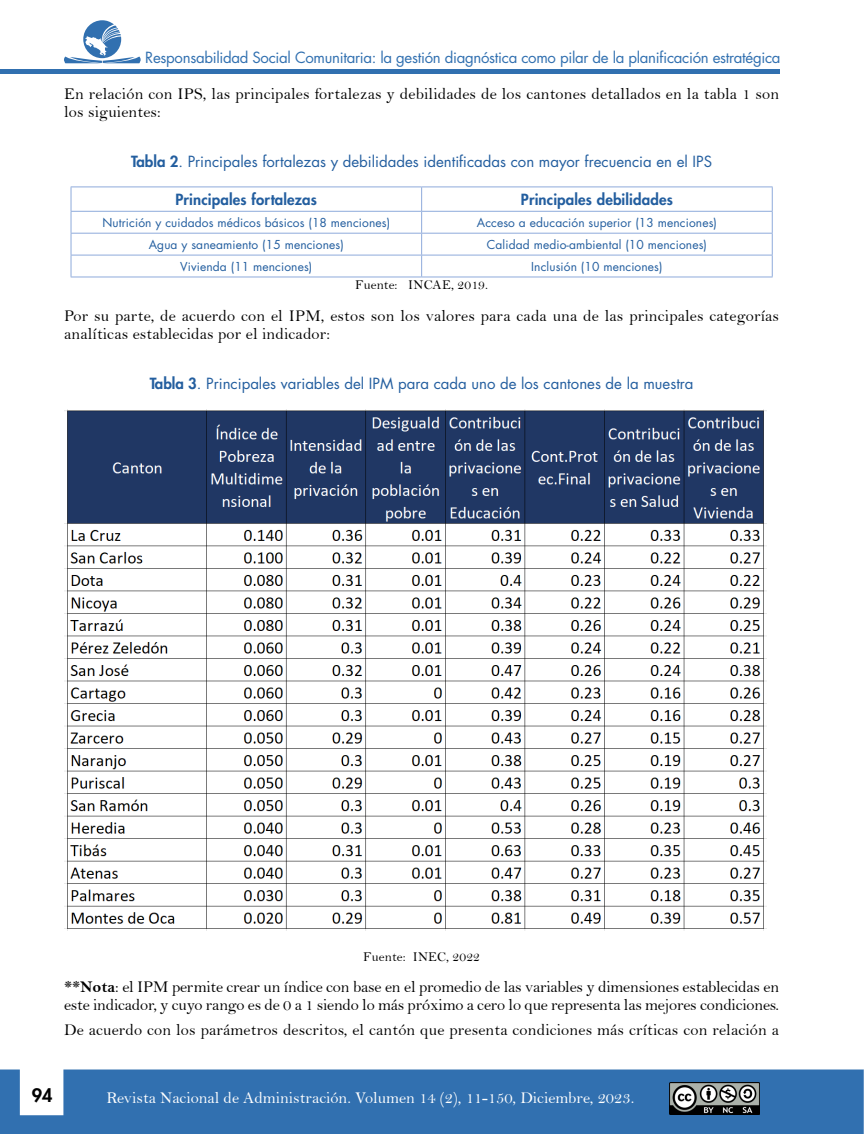
<style>
.page{position:relative;width:864px;height:1134px;background:#fff}
.page>*{position:absolute;margin:0;border:0;box-sizing:border-box;transform-origin:0 0}
.t1{font:800 18px "Futura Std";color:#000}
.t2{font:16.5px/18px "Bell";letter-spacing:.01em;color:#000}
.t3{font:16.5px/18px "Bell";letter-spacing:-.01em;color:#000}
.t4{font:16.5px "Bell";color:#fff}
.t5{font:15px "Futura Std";color:#235e9f}
.t6{font:15px "Futura Std";letter-spacing:-.02em;color:#3170b0}
.t7{font:800 15px "Futura Std";letter-spacing:.01em;color:#235e9f}
.t8{font:13.5px "Bell";letter-spacing:.01em;color:#000}
.t9{font:12px "Futura Std";letter-spacing:.01em;color:#235e9f}
.s1{font-weight:800}
.s2{font-family:"Bell MT Bold"}
</style>
<div class="page">
<div style="left:0;top:69px;width:780px;height:5px;background:#3170b0"></div>
<svg style="left:64px;top:20px;width:77px;height:43px"></svg>
<div style="left:0;top:1070px;width:864px;height:64px;background:#3170b0"></div>
<img style="left:670px;top:1083px;width:90px;height:31px">
<hr style="left:71px;top:187px;width:351px;height:1px;background:#8eaadb">
<hr style="left:422px;top:187px;width:351px;height:1px;background:#8eaadb">
<hr style="left:71px;top:211px;width:351px;height:1px;background:#8eaadb">
<hr style="left:422px;top:211px;width:351px;height:1px;background:#8eaadb">
<hr style="left:71px;top:233px;width:351px;height:1px;background:#8eaadb">
<hr style="left:422px;top:233px;width:351px;height:1px;background:#8eaadb">
<hr style="left:71px;top:255px;width:351px;height:1px;background:#8eaadb">
<svg style="left:71px;top:187px;width:1px;height:90px"></svg>
<hr style="left:422px;top:255px;width:351px;height:1px;background:#8eaadb">
<svg style="left:421px;top:187px;width:1px;height:90px"></svg>
<svg style="left:772px;top:187px;width:1px;height:90px"></svg>
<hr style="left:71px;top:277px;width:351px;height:1px;background:#8eaadb">
<hr style="left:422px;top:277px;width:351px;height:1px;background:#8eaadb">
<img style="left:64px;top:410px;width:702px;height:521px">
<p class="t6" style="left:145px;top:47px;width:637px">Responsabilidad Social Comunitaria: la gestión diagnóstica como pilar de la planificación estratégica</p>
<p class="t2" style="left:64px;top:84px;width:717px">En relación con IPS, las principales fortalezas y debilidades de los cantones detallados en la tabla 1 son los siguientes:</p>
<p class="t5" style="left:131px;top:152px;width:582px"><span class="s1">Tabla 2</span>. Principales fortalezas y debilidades identificadas con mayor frecuencia en el IPS</p>
<p class="t7" style="left:176px;top:190px;width:143px">Principales fortalezas</p>
<p class="t7" style="left:521px;top:190px;width:153px">Principales debilidades</p>
<p class="t9" style="left:102px;top:215px;width:289px">Nutrición y cuidados médicos básicos (18 menciones)</p>
<p class="t9" style="left:477px;top:215px;width:242px">Acceso a educación superior (13 menciones)</p>
<p class="t9" style="left:149px;top:237px;width:197px">Agua y saneamiento (15 menciones)</p>
<p class="t9" style="left:487px;top:237px;width:222px">Calidad medio-ambiental (10 menciones)</p>
<p class="t9" style="left:180px;top:259px;width:134px">Vivienda (11 menciones)</p>
<p class="t9" style="left:531px;top:259px;width:133px">Inclusión (10 menciones)</p>
<p class="t8" style="left:355px;top:277px;width:134px">Fuente: INCAE, 2019.</p>
<p class="t2" style="left:64px;top:307px;width:717px">Por su parte, de acuerdo con el IPM, estos son los valores para cada una de las principales categorías analíticas establecidas por el indicador:</p>
<p class="t5" style="left:150px;top:374px;width:545px"><span class="s1">Tabla 3</span>. Principales variables del IPM para cada uno de los cantones de la muestra</p>
<p class="t8" style="left:363px;top:948px;width:118px">Fuente: INEC, 2022</p>
<p class="t3" style="left:64px;top:978px;width:717px"><span class="s2">**Nota</span>: el IPM permite crear un índice con base en el promedio de las variables y dimensiones establecidas en este indicador, y cuyo rango es de 0 a 1 siendo lo más próximo a cero lo que representa las mejores condiciones.</p>
<p class="t2" style="left:64px;top:1021px;width:717px">De acuerdo con los parámetros descritos, el cantón que presenta condiciones más críticas con relación a</p>
<p class="t1" style="left:32px;top:1084px;width:22px">94</p>
<p class="t4" style="left:106px;top:1088px;width:529px">Revista Nacional de Administración. Volumen 14 (2), 11-150, Diciembre, 2023.</p>
</div>
